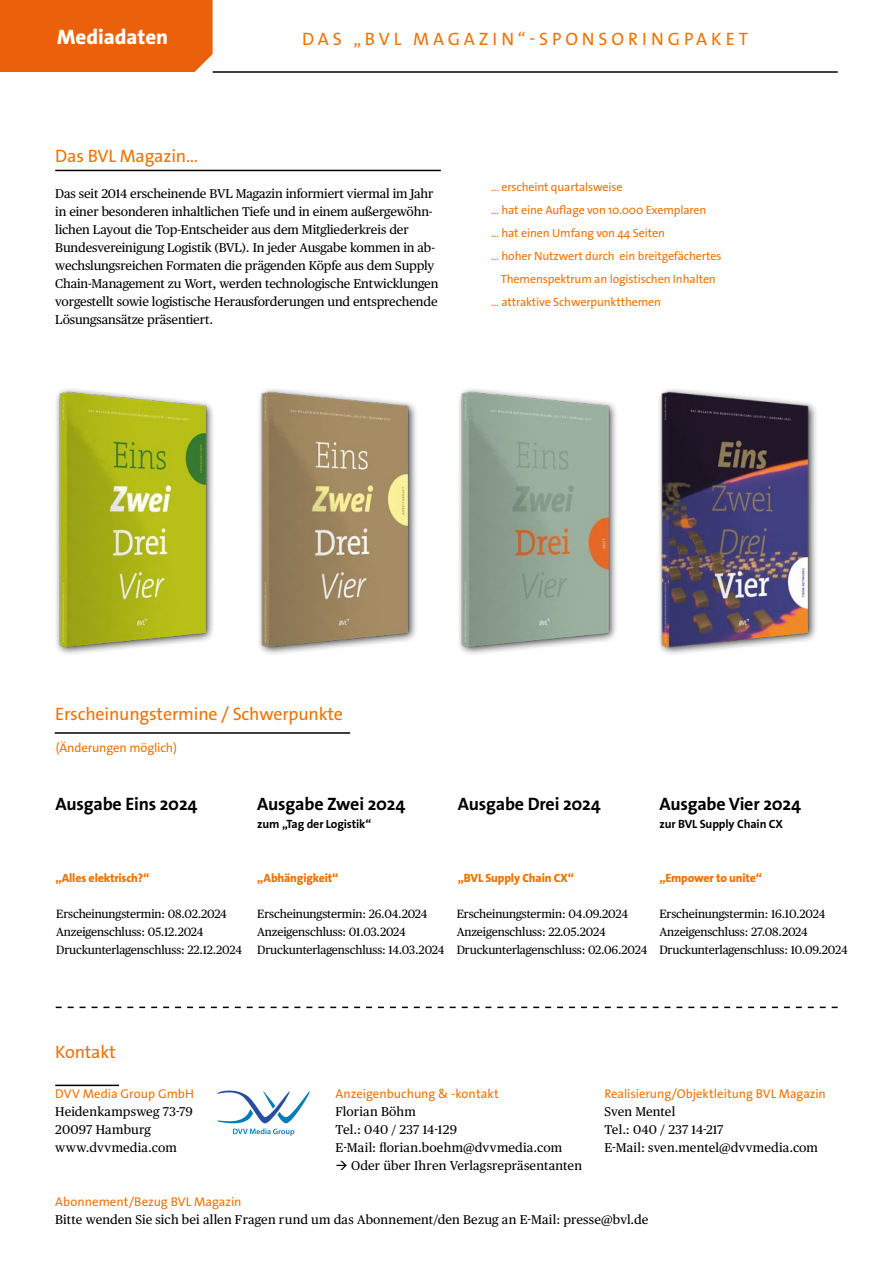
<style>
.page{position:relative;width:893px;height:1263px;background:#fff}
.page>*{position:absolute;margin:0;border:0;box-sizing:border-box;transform-origin:0 0}
.t1{font:800 21px "The Sans Os F";color:#fff}
.t2{font:700 18px "The Sans Os F";letter-spacing:-.01em;color:#000}
.t3{font:18px "The Sans Os F";letter-spacing:-.01em;color:#ee7203}
.t4{font:18px "The Sans Os F";letter-spacing:.22em;color:#ee7203}
.t5{font:12.75px/18px "Publico Text";letter-spacing:-.01em;color:#000}
.t6{font:12.75px/18px "Publico Text";letter-spacing:.01em;color:#000}
.t7{font:12.75px "The Sans Os F";letter-spacing:-.005em;color:#ee7203}
.t8{font:12.75px/18px "Publico Text";letter-spacing:.015em;color:#000}
.t9{font:12px/18px "Publico Text";letter-spacing:-.01em;color:#000}
.t10{font:12px "The Sans Os F";letter-spacing:-.01em;color:#ee7203}
.t11{font:800 12px "The Sans Os F";letter-spacing:-.015em;color:#ee7203}
.t12{font:700 12px "The Sans Os F";letter-spacing:-.01em;color:#000}
</style>
<div class="page">
<div style="left:0;top:0;width:213px;height:72px;background:#eb600a"></div>
<hr style="left:213px;top:71px;width:625px;height:2px;background:#000">
<hr style="left:55px;top:170px;width:386px;height:1px;background:#000">
<hr style="left:55px;top:1084px;width:64px;height:2px;background:#000">
<svg style="left:56px;top:1007px;width:782px;height:1px"></svg>
<hr style="left:55px;top:732px;width:295px;height:2px;background:#000">
<svg style="left:217px;top:1090px;width:93px;height:46px"></svg>
<img style="left:659px;top:389px;width:157px;height:265px">
<img style="left:459px;top:389px;width:157px;height:265px">
<img style="left:259px;top:389px;width:157px;height:265px">
<img style="left:56px;top:389px;width:157px;height:265px">
<h1 class="t1" style="left:57px;top:23px;width:113px">Mediadaten</h1>
<h2 class="t4" style="left:302px;top:28px;width:447px">DAS „BVL MAGAZIN“-SPONSORINGPAKET</h2>
<h2 class="t3" style="left:55px;top:144px;width:144px">Das BVL Magazin...</h2>
<p class="t5" style="left:55px;top:184px;width:385px">Das seit 2014 erscheinende BVL Magazin informiert viermal im Jahr in einer besonderen inhaltlichen Tiefe und in einem außergewöhn&shy;lichen Layout die Top-Entscheider aus dem Mitgliederkreis der Bundesvereinigung Logistik (BVL). In jeder Ausgabe kommen in ab&shy;wechslungsreichen Formaten die prägenden Köpfe aus dem Supply Chain-Management zu Wort, werden technologische Entwicklungen vorgestellt sowie logistische Herausforderungen und entsprechende Lösungsansätze präsentiert.</p>
<p class="t10" style="left:491px;top:179px;width:133px">... erscheint quartalsweise</p>
<p class="t10" style="left:491px;top:202px;width:217px">... hat eine Auflage von 10.000 Exemplaren</p>
<p class="t10" style="left:491px;top:225px;width:175px">... hat einen Umfang von 44 Seiten</p>
<p class="t10" style="left:491px;top:248px;width:232px">... hoher Nutzwert durch ein breitgefächertes</p>
<p class="t10" style="left:501px;top:271px;width:217px">Themenspektrum an logistischen Inhalten</p>
<p class="t10" style="left:491px;top:294px;width:171px">... attraktive Schwerpunktthemen</p>
<h2 class="t3" style="left:55px;top:703px;width:289px">Erscheinungstermine / Schwerpunkte</h2>
<p class="t7" style="left:56px;top:740px;width:123px">(Änderungen möglich)</p>
<h2 class="t2" style="left:55px;top:792px;width:144px">Ausgabe Eins 2024</h2>
<h2 class="t2" style="left:257px;top:792px;width:150px">Ausgabe Zwei 2024</h2>
<p class="t12" style="left:257px;top:816px;width:115px">zum „Tag der Logistik“</p>
<h2 class="t2" style="left:458px;top:792px;width:144px">Ausgabe Drei 2024</h2>
<h2 class="t2" style="left:659px;top:792px;width:143px">Ausgabe Vier 2024</h2>
<p class="t12" style="left:659px;top:816px;width:125px">zur BVL Supply Chain CX</p>
<p class="t11" style="left:55px;top:870px;width:95px">„Alles elektrisch?“</p>
<p class="t9" style="left:56px;top:904px;width:187px">Erscheinungstermin: 08.02.2024<br>Anzeigenschluss: 05.12.2024<br>Druckunterlagenschluss: 22.12.2024</p>
<p class="t11" style="left:257px;top:870px;width:83px">„Abhängigkeit“</p>
<p class="t9" style="left:257px;top:904px;width:189px">Erscheinungstermin: 26.04.2024<br>Anzeigenschluss: 01.03.2024<br>Druckunterlagenschluss: 14.03.2024</p>
<p class="t11" style="left:458px;top:870px;width:118px">„BVL Supply Chain CX“</p>
<p class="t9" style="left:457px;top:904px;width:192px">Erscheinungstermin: 04.09.2024<br>Anzeigenschluss: 22.05.2024<br>Druckunterlagenschluss: 02.06.2024</p>
<p class="t11" style="left:659px;top:870px;width:104px">„Empower to unite“</p>
<p class="t9" style="left:659px;top:904px;width:190px">Erscheinungstermin: 16.10.2024<br>Anzeigenschluss: 27.08.2024<br>Druckunterlagenschluss: 10.09.2024</p>
<h2 class="t3" style="left:55px;top:1040px;width:62px">Kontakt</h2>
<p class="t7" style="left:55px;top:1086px;width:140px">DVV Media Group GmbH</p>
<p class="t8" style="left:55px;top:1102px;width:139px">Heidenkampsweg 73-79<br>20097 Hamburg www.dvvmedia.com</p>
<p class="t7" style="left:336px;top:1086px;width:165px">Anzeigenbuchung &amp; -kontakt</p>
<p class="t8" style="left:336px;top:1102px;width:228px">Florian Böhm<br>Tel.: 040 / 237 14-129<br>E-Mail: florian.boehm@dvvmedia.com</p>
<p class="t6" style="left:336px;top:1156px;width:248px">→ Oder über Ihren Verlagsrepräsentanten</p>
<p class="t7" style="left:604px;top:1086px;width:223px">Realisierung/Objektleitung BVL Magazin</p>
<p class="t6" style="left:604px;top:1102px;width:215px">Sven Mentel<br>Tel.: 040 / 237 14-217<br>E-Mail: sven.mentel@dvvmedia.com</p>
<p class="t7" style="left:55px;top:1194px;width:188px">Abonnement/Bezug BVL Magazin</p>
<p class="t6" style="left:55px;top:1210px;width:595px">Bitte wenden Sie sich bei allen Fragen rund um das Abonnement/den Bezug an E-Mail: presse@bvl.de</p>
</div>
